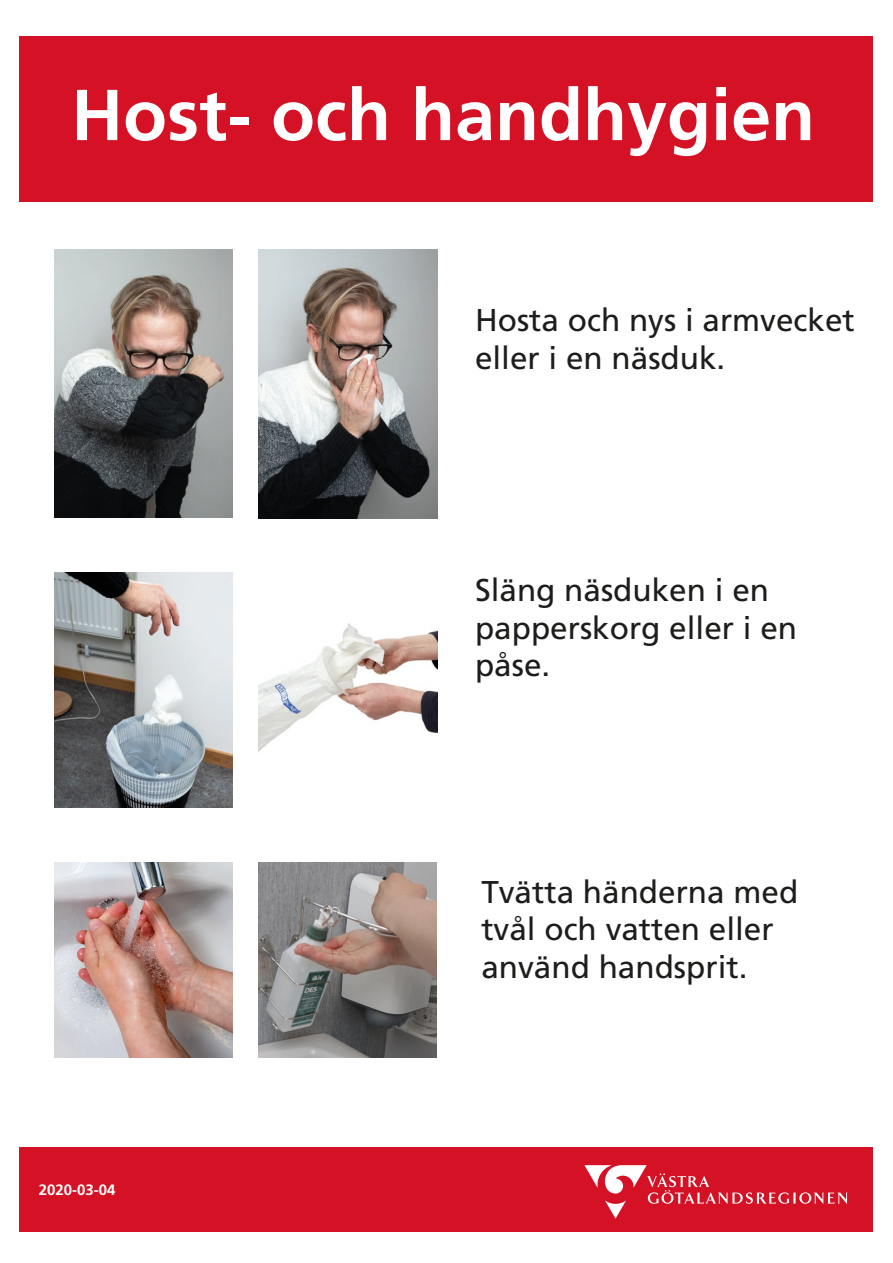
<style>
.page{position:relative;width:893px;height:1263px;background:#fff}
.page>*{position:absolute;margin:0;border:0;box-sizing:border-box;transform-origin:0 0}
.t1{font:700 72px "Frutiger LT Std";color:#fff}
.Styckeformat_2{font:31.5px/37.8px "Frutiger LT Std";color:#1d1d1b}
.t2{font:700 15px "Frutiger LT Std";color:#fff}
</style>
<div class="page">
<div style="left:20px;top:36px;width:853px;height:166px;background:#d51225"></div>
<div style="left:20px;top:1147px;width:853px;height:85px;background:#d51225"></div>
<svg style="left:584px;top:1165px;width:263px;height:53px"></svg>
<img style="left:258px;top:250px;width:180px;height:269px">
<img style="left:54px;top:863px;width:179px;height:194px">
<img style="left:258px;top:863px;width:178px;height:194px">
<img style="left:54px;top:250px;width:179px;height:268px">
<img style="left:54px;top:572px;width:179px;height:236px">
<img style="left:258px;top:623px;width:180px;height:129px">
<p class="t1" style="left:71px;top:73px;width:745px">Host- och handhygien</p>
<p class="Styckeformat_2" style="left:475px;top:301px;width:381px">Hosta och nys i armvecket eller i en näsduk.</p>
<p class="Styckeformat_2" style="left:475px;top:571px;width:324px">Släng näsduken i en papperskorg eller i en påse.</p>
<p class="t2" style="left:39px;top:1181px;width:78px">2020-03-04</p>
<p class="Styckeformat_2" style="left:481px;top:873px;width:318px">Tvätta händerna med tvål och vatten eller använd handsprit.</p>
</div>
